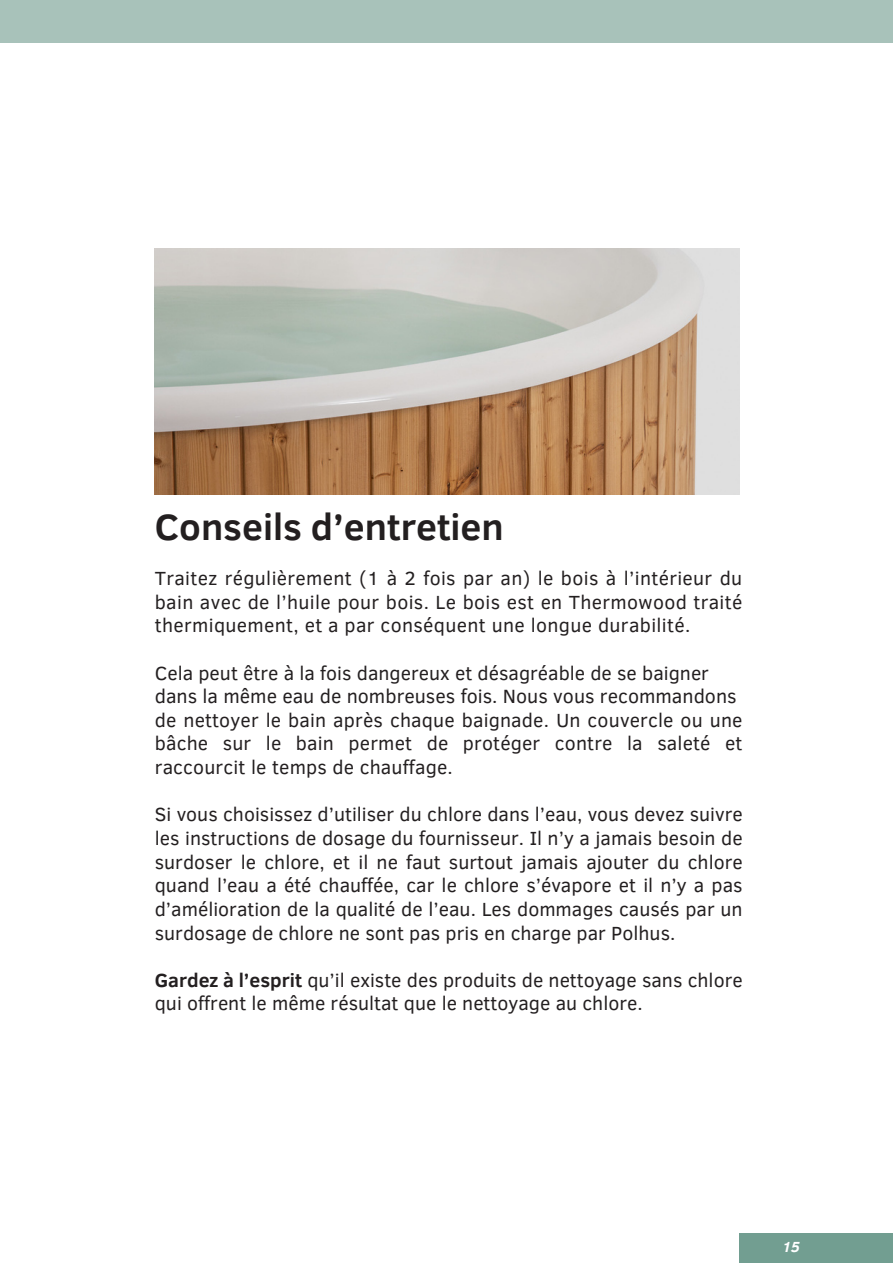
<style>
.page{position:relative;width:893px;height:1264px;background:#fff}
.page>*{position:absolute;margin:0;border:0;box-sizing:border-box;transform-origin:0 0}
.t1{font:700 37.5px "Clear Sans";color:#231f20}
.t2{font:19.65px "Clear Sans";color:#231f20}
.t3{font:19.5px/23.7px "Clear Sans";color:#231f20;text-align:justify}
.t4{font:italic 700 15px "Clear Sans";color:#fff}
.s1{font-weight:700}
</style>
<div class="page">
<div style="left:0;top:0;width:892px;height:43px;background:#a8c2ba"></div>
<div style="left:739px;top:1232px;width:153px;height:30px;background:#729e91"></div>
<img style="left:155px;top:248px;width:584px;height:246px">
<p class="t1" style="left:155px;top:500px;width:350px">Conseils d’entretien</p>
<p class="t3" style="left:155px;top:565px;width:589px">Traitez régulièrement (1 à 2 fois par an) le bois à l’intérieur du bain avec de l’huile pour bois. Le bois est en Thermowood traité thermiquement, et a par conséquent une longue durabilité.</p>
<p class="t3" style="left:155px;top:660px;width:555px">Cela peut être à la fois dangereux et désagréable de se baigner</p>
<p class="t2" style="left:155px;top:682px;width:583px">dans la même eau de nombreuses fois. Nous vous recommandons</p>
<p class="t3" style="left:155px;top:707px;width:589px">de nettoyer le bain après chaque baignade. Un couvercle ou une bâche sur le bain permet de protéger contre la saleté et raccourcit le temps de chauffage.</p>
<p class="t3" style="left:155px;top:801px;width:589px">Si vous choisissez d’utiliser du chlore dans l’eau, vous devez suivre les instructions de dosage du fournisseur. Il n’y a jamais besoin de surdoser le chlore, et il ne faut surtout jamais ajouter du chlore quand l’eau a été chauffée, car le chlore s’évapore et il n’y a pas d’amélioration de la qualité de l’eau. Les dommages causés par un surdosage de chlore ne sont pas pris en charge par Polhus.</p>
<p class="t3" style="left:155px;top:967px;width:589px"><span class="s1">Gardez à l’esprit</span> qu’il existe des produits de nettoyage sans chlore qui offrent le même résultat que le nettoyage au chlore.</p>
<h1 class="t4" style="left:782px;top:1235px;width:19px">15</h1>
</div>
